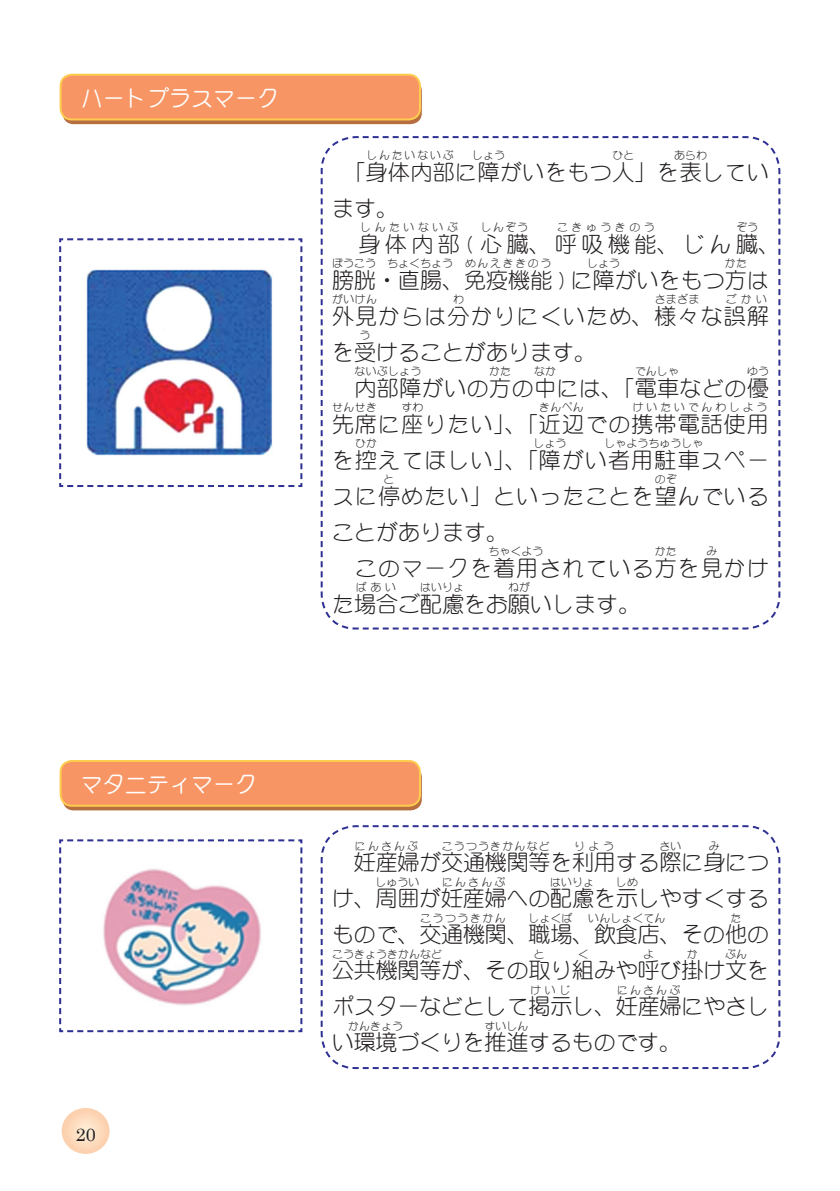
<style>
.page{position:relative;width:840px;height:1191px;background:#fff}
.page>*{position:absolute;margin:0;border:0;box-sizing:border-box;transform-origin:0 0}
.t1{font:22px "DF Maru Gothic Std W3";color:#231f20}
.t2{font:22px "DF Maru Gothic Std W3";letter-spacing:.05em;color:#231f20}
.t3{font:22px/36px "DF Maru Gothic Std W3";letter-spacing:.045em;color:#231f20}
.t4{font:22px "DF Maru Gothic Std W3";letter-spacing:.02em;color:#231f20}
.t5{font:22px/36px "DF Maru Gothic Std W3";letter-spacing:.2em;color:#231f20}
.t6{font:22px "DF Maru Gothic Std W5";color:#fff}
.t7{font:18px "Century";color:#231f20}
.t8{font:11px "DF Maru Gothic Std W3";letter-spacing:.015em;color:#231f20}
.t9{font:11px "DF Maru Gothic Std W3";letter-spacing:.315em;color:#231f20}
.t10{font:11px "DF Maru Gothic Std W3";letter-spacing:.25em;color:#231f20}
.t11{font:11px "DF Maru Gothic Std W3";letter-spacing:.1em;color:#231f20}
.t12{font:11px "DF Maru Gothic Std W3";letter-spacing:.16em;color:#231f20}
.t13{font:11px "DF Maru Gothic Std W3";letter-spacing:.145em;color:#231f20}
.t14{font:11px "DF Maru Gothic Std W3";letter-spacing:.135em;color:#231f20}
</style>
<div class="page">
<svg style="left:63px;top:1109px;width:46px;height:44px;background:#fddfc6"></svg>
<div style="left:60px;top:1106px;width:52px;height:50px;border:2px solid #fff;border-radius:50%"></div>
<svg style="left:320px;top:136px;width:461px;height:494px"></svg>
<svg style="left:59px;top:238px;width:244px;height:249px"></svg>
<svg style="left:59px;top:839px;width:244px;height:194px"></svg>
<svg style="left:320px;top:825px;width:461px;height:245px"></svg>
<div style="left:62px;top:765px;width:359px;height:45px;background:linear-gradient(to right,#b87042,#b76d40);border-radius:11px"></div>
<div style="left:61px;top:761px;width:359px;height:44px;background:#f79564;border-radius:11px"></div>
<div style="left:60px;top:760px;width:361px;height:46px;border:2px solid #fecc4e;border-radius:11px"></div>
<div style="left:62px;top:79px;width:359px;height:45px;background:linear-gradient(to right,#b87043,#b66d40);border-radius:11px"></div>
<div style="left:61px;top:75px;width:359px;height:44px;background:#f79564;border-radius:11px"></div>
<div style="left:60px;top:74px;width:361px;height:46px;border:2px solid #fecc4e;border-radius:11px"></div>
<h1 class="t6" style="left:81px;top:86px;width:199px">ハートプラスマーク</h1>
<p class="t12" style="left:366px;top:149px;width:89px">しんたいないぶ</p>
<p class="t8" style="left:472px;top:149px;width:34px">しょう</p>
<p class="t8" style="left:612px;top:149px;width:23px">ひと</p>
<p class="t8" style="left:673px;top:149px;width:34px">あらわ</p>
<h1 class="t5" style="left:358px;top:189px;width:423px;text-indent:-26px">ます。<br>身体内部(心臓、呼吸機能、じん臓、</h1>
<h1 class="t4" style="left:332px;top:160px;width:438px">　「身体内部に障がいをもつ人」を表してい</h1>
<p class="t9" style="left:360px;top:221px;width:99px">しんたいないぶ</p>
<p class="t8" style="left:480px;top:221px;width:49px">しんぞう</p>
<p class="t9" style="left:556px;top:221px;width:99px">こきゅうきのう</p>
<p class="t8" style="left:735px;top:221px;width:23px">ぞう</p>
<h1 class="t1" style="left:332px;top:268px;width:438px">膀胱・直腸、免疫機能 ) に障がいをもつ方は</h1>
<p class="t8" style="left:332px;top:257px;width:45px">ぼうこう</p>
<p class="t8" style="left:387px;top:257px;width:67px">ちょくちょう</p>
<p class="t13" style="left:464px;top:257px;width:88px">めんえききのう</p>
<p class="t8" style="left:587px;top:257px;width:34px">しょう</p>
<p class="t8" style="left:724px;top:257px;width:23px">かた</p>
<h1 class="t2" style="left:332px;top:304px;width:438px">外見からは分かりにくいため、様々な誤解</h1>
<p class="t8" style="left:332px;top:293px;width:46px">がいけん</p>
<p class="t8" style="left:453px;top:293px;width:12px">わ</p>
<p class="t8" style="left:654px;top:293px;width:46px">さまざま</p>
<p class="t8" style="left:725px;top:293px;width:43px">ごかい</p>
<h1 class="t1" style="left:332px;top:340px;width:266px">を受けることがあります。</h1>
<p class="t8" style="left:359px;top:329px;width:12px">う</p>
<h1 class="t4" style="left:354px;top:376px;width:416px">内部障がいの方の中には、「電車などの優</h1>
<p class="t8" style="left:354px;top:365px;width:68px">ないぶしょう</p>
<p class="t8" style="left:489px;top:365px;width:23px">かた</p>
<p class="t8" style="left:534px;top:365px;width:23px">なか</p>
<p class="t8" style="left:634px;top:365px;width:46px">でんしゃ</p>
<p class="t8" style="left:746px;top:365px;width:23px">ゆう</p>
<h1 class="t2" style="left:332px;top:412px;width:438px">先席に座りたい」、「近辺での携帯電話使用</h1>
<p class="t8" style="left:332px;top:401px;width:46px">せんせき</p>
<p class="t8" style="left:401px;top:401px;width:23px">すわ</p>
<p class="t8" style="left:539px;top:401px;width:46px">きんぺん</p>
<p class="t10" style="left:632px;top:401px;width:136px">けいたいでんわしよう</p>
<h1 class="t2" style="left:332px;top:448px;width:438px">を控えてほしい」、「障がい者用駐車スペー</h1>
<p class="t8" style="left:355px;top:437px;width:23px">ひか</p>
<p class="t8" style="left:533px;top:437px;width:34px">しょう</p>
<p class="t8" style="left:604px;top:437px;width:100px">しゃようちゅうしゃ</p>
<h1 class="t3" style="left:332px;top:477px;width:438px">スに停めたい」といったことを望んでいる</h1>
<p class="t8" style="left:383px;top:473px;width:12px">と</p>
<p class="t8" style="left:654px;top:473px;width:23px">のぞ</p>
<h1 class="t3" style="left:332px;top:513px;width:438px">ことがあります。<br>　このマークを着用されている方を見かけ</h1>
<p class="t8" style="left:488px;top:545px;width:57px">ちゃくよう</p>
<p class="t8" style="left:654px;top:545px;width:23px">かた</p>
<p class="t8" style="left:706px;top:545px;width:12px">み</p>
<h1 class="t1" style="left:332px;top:592px;width:310px">た場合ご配慮をお願いします。</h1>
<p class="t8" style="left:355px;top:581px;width:42px">ばあい</p>
<p class="t8" style="left:420px;top:581px;width:45px">はいりょ</p>
<p class="t8" style="left:508px;top:581px;width:23px">ねが</p>
<h1 class="t6" style="left:81px;top:772px;width:177px">マタニティマーク</h1>
<h2 class="t7" style="left:76px;top:1119px;width:22px">20</h2>
<p class="t8" style="left:355px;top:840px;width:65px">にんさんぷ</p>
<p class="t11" style="left:441px;top:840px;width:109px">こうつうきかんなど</p>
<p class="t8" style="left:573px;top:840px;width:42px">りよう</p>
<p class="t8" style="left:659px;top:840px;width:23px">さい</p>
<p class="t8" style="left:708px;top:840px;width:12px">み</p>
<h1 class="t1" style="left:332px;top:886px;width:438px">け、周囲が妊産婦への配慮を示しやすくする</h1>
<h1 class="t1" style="left:353px;top:850px;width:416px">妊産婦が交通機関等を利用する際に身につ</h1>
<p class="t8" style="left:375px;top:876px;width:45px">しゅうい</p>
<p class="t8" style="left:442px;top:876px;width:65px">にんさんぷ</p>
<p class="t8" style="left:550px;top:876px;width:45px">はいりょ</p>
<p class="t8" style="left:615px;top:876px;width:23px">しめ</p>
<h1 class="t1" style="left:332px;top:922px;width:438px">もので、交通機関、職場、飲食店、その他の</h1>
<p class="t14" style="left:420px;top:912px;width:87px">こうつうきかん</p>
<p class="t8" style="left:528px;top:912px;width:45px">しょくば</p>
<p class="t8" style="left:588px;top:912px;width:78px">いんしょくてん</p>
<p class="t8" style="left:730px;top:912px;width:12px">た</p>
<h1 class="t1" style="left:332px;top:958px;width:438px">公共機関等が、その取り組みや呼び掛け文を</h1>
<p class="t8" style="left:332px;top:948px;width:111px">こうきょうきかんなど</p>
<p class="t8" style="left:533px;top:948px;width:12px">と</p>
<p class="t8" style="left:577px;top:948px;width:12px">く</p>
<p class="t8" style="left:642px;top:948px;width:12px">よ</p>
<p class="t8" style="left:686px;top:948px;width:12px">か</p>
<p class="t8" style="left:724px;top:948px;width:23px">ぶん</p>
<h1 class="t1" style="left:332px;top:994px;width:438px">ポスターなどとして掲示し、妊産婦にやさし</h1>
<p class="t8" style="left:530px;top:984px;width:42px">けいじ</p>
<p class="t8" style="left:616px;top:984px;width:65px">にんさんぷ</p>
<h1 class="t1" style="left:332px;top:1030px;width:350px">い環境づくりを推進するものです。</h1>
<p class="t8" style="left:348px;top:1020px;width:56px">かんきょう</p>
<p class="t8" style="left:484px;top:1020px;width:45px">すいしん</p>
</div>
